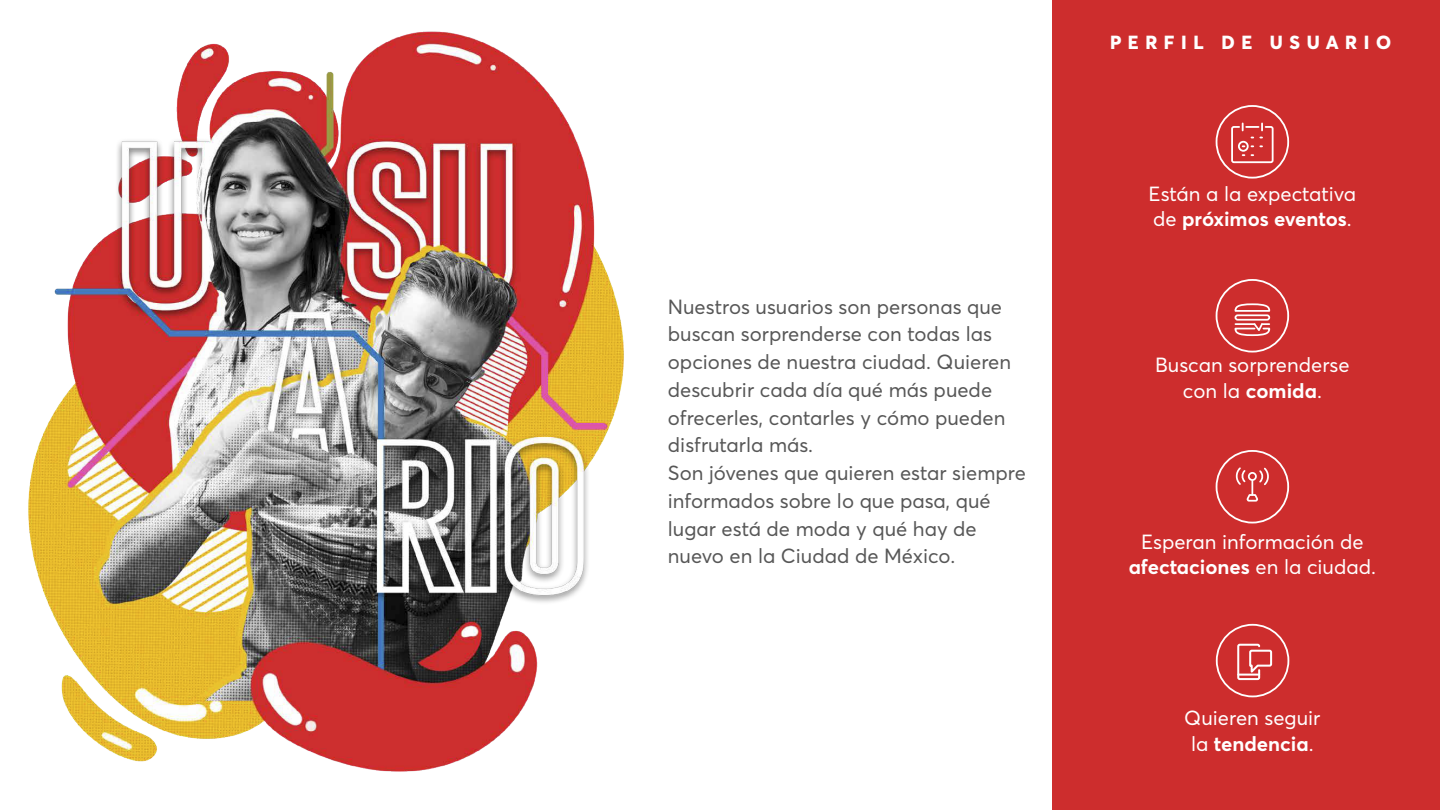
<style>
.page{position:relative;width:1440px;height:810px;background:#fff}
.page>*{position:absolute;margin:0;border:0;box-sizing:border-box;transform-origin:0 0}
.t1{font:20.25px/27.8px "Averta Std";color:#575757}
.t2{font:20.25px/25.5px "Averta Std";color:#fff;text-align:center}
.t3{font:800 18.75px "Averta Std";letter-spacing:.35em;color:#fff}
.s1{font-weight:700}
</style>
<div class="page">
<div style="left:1052px;top:0;width:388px;height:810px;background:#cd2d2d"></div>
<img style="left:28px;top:31px;width:596px;height:741px">
<div style="left:1231px;top:126px;width:43px;height:37px;border:2px solid #fff;border-radius:2px"></div>
<svg style="left:1242px;top:123px;width:21px;height:7px"></svg>
<div style="left:1238px;top:141px;width:11px;height:11px;border:2px solid #fff;border-radius:50%"></div>
<div style="left:1216px;top:105px;width:73px;height:74px;border:2px solid #fff;border-radius:50%"></div>
<svg style="left:1234px;top:303px;width:37px;height:9px"></svg>
<svg style="left:1234px;top:323px;width:37px;height:13px"></svg>
<div style="left:1235px;top:314px;width:35px;height:7px;border:2px solid #fff;border-radius:2px"></div>
<div style="left:1216px;top:279px;width:73px;height:74px;border:2px solid #fff;border-radius:50%"></div>
<svg style="left:1236px;top:467px;width:33px;height:35px"></svg>
<div style="left:1216px;top:450px;width:73px;height:74px;border:2px solid #fff;border-radius:50%"></div>
<div style="left:1237px;top:644px;width:23px;height:36px;border:2px solid #fff"></div>
<hr style="left:1238px;top:674px;width:21px;height:2px;background:#fff">
<svg style="left:1248px;top:649px;width:25px;height:27px"></svg>
<div style="left:1216px;top:624px;width:73px;height:73px;border:2px solid #fff;border-radius:50%"></div>
<p class="t1" style="left:668px;top:293px;width:360px">Nuestros usuarios son personas que buscan sorprenderse con todas las opciones de nuestra ciudad. Quieren descubrir cada día qué más puede ofrecerles, contarles y cómo pueden disfrutarla más.<br>Son jóvenes que quieren estar siempre informados sobre lo que pasa, qué lugar está de moda y qué hay de nuevo en la Ciudad de México.</p>
<p class="t3" style="left:1110px;top:30px;width:283px">PERFIL DE USUARIO</p>
<p class="t2" style="left:1149px;top:181px;width:209px;text-align:left">Están a la expectativa de <span class="s1">próximos eventos</span>.</p>
<p class="t2" style="left:1155px;top:352px;width:196px">Buscan sorprenderse con la <span class="s1">comida</span>.</p>
<p class="t2" style="left:1129px;top:529px;width:249px">Esperan información de <span class="s1">afectaciones</span> en la ciudad.</p>
<p class="t2" style="left:1184px;top:705px;width:138px">Quieren seguir la <span class="s1">tendencia</span>.</p>
</div>
